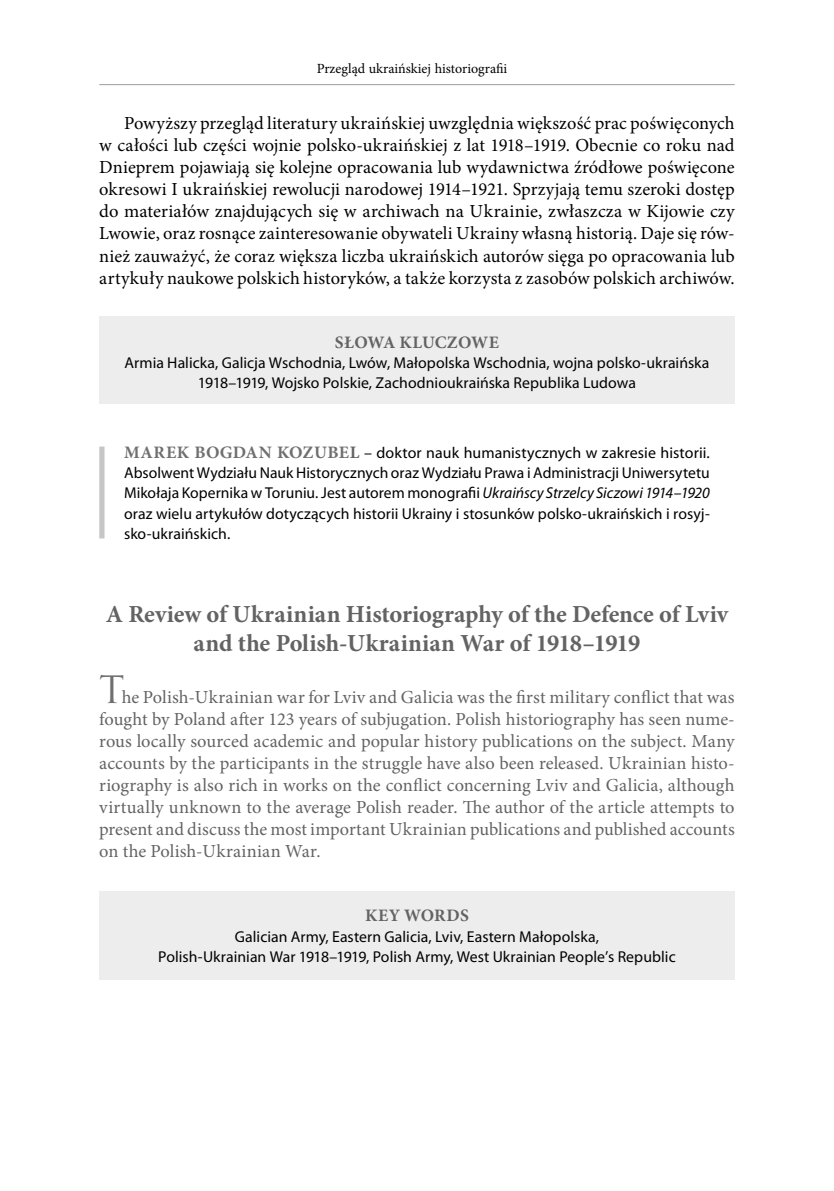
<style>
.page{position:relative;width:834px;height:1191px;background:#fff}
.page>*{position:absolute;margin:0;border:0;box-sizing:border-box;transform-origin:0 0}
.t1{font:700 24.5px/29.4px "Minion Pro";letter-spacing:-.01em;color:#646363;text-align:center}
.t2{font:18.38px/22.1px "Minion Pro";letter-spacing:.005em;color:#000;text-align:justify}
.t3{font:18.38px/22.1px "Minion Pro";letter-spacing:.005em;color:#646363;text-align:justify}
.t4{font:700 17.5px "Minion Pro";letter-spacing:.015em;color:#646363}
.t5{font:15.75px/20.1px "Myriad Pro";color:#000;text-align:center}
.t6{font:14px "Minion Pro";color:#000}
.s1{font-family:"Minion Pro";font-weight:700;font-size:17.5px;color:#706f6f}
.s2{font-family:"Minion Pro";font-weight:700;font-size:17.5px;color:#646363}
.s3{font-style:italic}
.s4{font-family:"Trajan Pro";font-size:36.75px;color:#706f6f}
</style>
<div class="page">
<hr style="left:99px;top:84px;width:635px;height:1px;background:#9d9d9c">
<div style="left:99px;top:891px;width:635px;height:89px;background:#ededed"></div>
<div style="left:99px;top:316px;width:635px;height:88px;background:#ededed"></div>
<div style="left:99px;top:446px;width:5px;height:92px;background:#c6c6c6"></div>
<p class="t6" style="left:316px;top:59px;width:192px">Przegląd ukraińskiej historiografii</p>
<p class="t2" style="left:99px;top:112px;width:637px;text-indent:25px">Powyższy przegląd literatury ukraińskiej uwzględnia większość prac poświęconych w całości lub części wojnie polsko-ukraińskiej z lat 1918–1919. Obecnie co roku nad Dnieprem pojawiają się kolejne opracowania lub wydawnictwa źródłowe poświęcone okresowi I ukraińskiej rewolucji narodowej 1914–1921. Sprzyjają temu szeroki dostęp do materiałów znajdujących się w archiwach na Ukrainie, zwłaszcza w Kijowie czy Lwowie, oraz rosnące zainteresowanie obywateli Ukrainy własną historią. Daje się rów&shy;nież zauważyć, że coraz większa liczba ukraińskich autorów sięga po opracowania lub artykuły naukowe polskich historyków, a także korzysta z zasobów polskich archiwów.</p>
<p class="t4" style="left:335px;top:330px;width:166px">SŁOWA KLUCZOWE</p>
<p class="t5" style="left:124px;top:352px;width:586px">Armia Halicka, Galicja Wschodnia, Lwów, Małopolska Wschodnia, wojna polsko-ukraińska<br>1918–1919, Wojsko Polskie, Zachodnioukraińska Republika Ludowa</p>
<p class="t5" style="left:124px;top:442px;width:587px;text-align:justify"><span class="s1">MAREK BOGDAN KOZUBE</span><span class="s2">L</span> – doktor nauk humanistycznych w zakresie historii.<br>Absolwent Wydziału Nauk Historycznych oraz Wydziału Prawa i Administracji Uniwersytetu Mikołaja Kopernika w Toruniu. Jest autorem monografii <span class="s3">Ukraińscy Strzelcy Siczowi 1914–1920 </span>oraz wielu artykułów dotyczących historii Ukrainy i stosunków polsko-ukraińskich i rosyj&shy;sko-ukraińskich.</p>
<h1 class="t1" style="left:106px;top:599px;width:624px">A Review of Ukrainian Historiography of the Defence of Lviv and the Polish-Ukrainian War of 1918–1919</h1>
<p class="t3" style="left:99px;top:686px;width:637px"><span class="s4">T</span>he Polish-Ukrainian war for Lviv and Galicia was the first military conflict that was fought by Poland after 123 years of subjugation. Polish historiography has seen nume&shy;rous locally sourced academic and popular history publications on the subject. Many accounts by the participants in the struggle have also been released. Ukrainian histo&shy;riography is also rich in works on the conflict concerning Lviv and Galicia, although virtually unknown to the average Polish reader. The author of the article attempts to present and discuss the most important Ukrainian publications and published accounts on the Polish-Ukrainian War.</p>
<p class="t4" style="left:365px;top:903px;width:105px">KEY WORDS</p>
<p class="t5" style="left:158px;top:926px;width:519px">Galician Army, Eastern Galicia, Lviv, Eastern Małopolska,<br>Polish-Ukrainian War 1918–1919, Polish Army, West Ukrainian People’s Republic</p>
</div>
